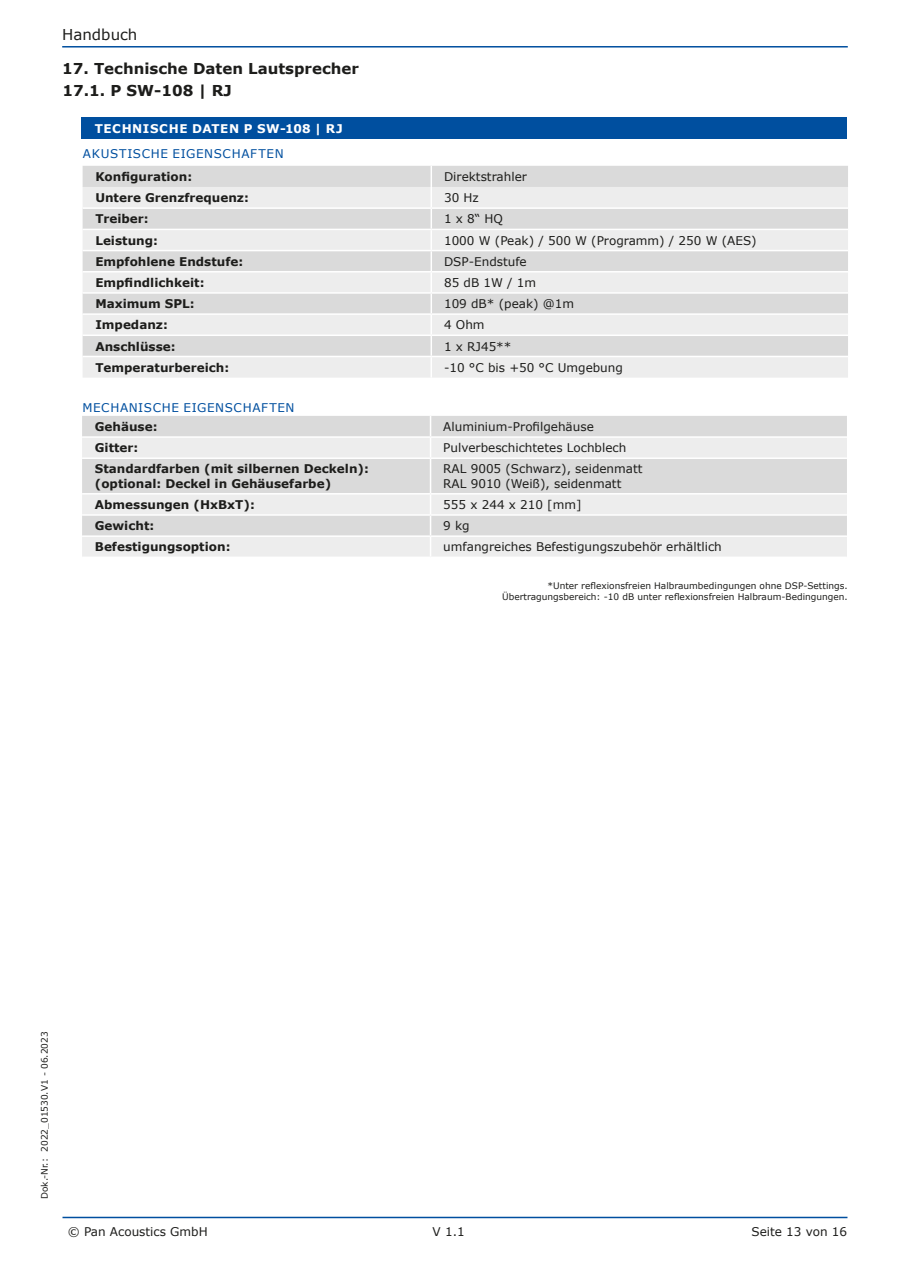
<style>
.page{position:relative;width:910px;height:1280px;background:#fff}
.page>*{position:absolute;margin:0;border:0;box-sizing:border-box;transform-origin:0 0}
.t1{font:700 15px/22px "Verdana";color:#1d1d1b}
.t2{font:15px "Verdana";color:#1d1d1b}
.t3{font:12px/14.4px "Verdana";color:#1d1d1b}
.t4{font:700 12px/14.4px "Verdana";color:#1d1d1b}
.t5{font:12px "Verdana";letter-spacing:.055em;color:#004f9f}
.t6{font:700 12px "Verdana";letter-spacing:.05em;color:#fff}
.t7{font:9px/10.8px "Verdana";color:#1d1d1b;text-align:right}
</style>
<div class="page">
<hr style="left:63px;top:1217px;width:784px;height:1px;background:#004f9f">
<hr style="left:62px;top:46px;width:786px;height:2px;background:#004f9f">
<div style="left:82px;top:118px;width:765px;height:21px;background:#004f9f"></div>
<div style="left:83px;top:166px;width:765px;height:21px;background:#dadada"></div>
<svg style="left:83px;top:187px;width:765px;height:191px;background:#e5e5e5"></svg>
<hr style="left:83px;top:207px;width:348px;height:2px;background:#fff">
<hr style="left:431px;top:207px;width:417px;height:2px;background:#fff">
<hr style="left:83px;top:229px;width:348px;height:1px;background:#fff">
<hr style="left:431px;top:229px;width:417px;height:1px;background:#fff">
<hr style="left:83px;top:250px;width:348px;height:1px;background:#fff">
<hr style="left:431px;top:250px;width:417px;height:1px;background:#fff">
<hr style="left:83px;top:271px;width:348px;height:1px;background:#fff">
<hr style="left:431px;top:271px;width:417px;height:1px;background:#fff">
<hr style="left:83px;top:292px;width:348px;height:2px;background:#fff">
<hr style="left:431px;top:292px;width:417px;height:2px;background:#fff">
<hr style="left:83px;top:313px;width:348px;height:2px;background:#fff">
<hr style="left:431px;top:313px;width:417px;height:2px;background:#fff">
<hr style="left:83px;top:335px;width:348px;height:1px;background:#fff">
<hr style="left:431px;top:335px;width:417px;height:1px;background:#fff">
<hr style="left:83px;top:356px;width:348px;height:1px;background:#fff">
<hr style="left:431px;top:356px;width:417px;height:1px;background:#fff">
<svg style="left:431px;top:166px;width:1px;height:212px"></svg>
<div style="left:82px;top:416px;width:765px;height:20px;background:#dadada"></div>
<svg style="left:82px;top:438px;width:765px;height:119px;background:#e4e4e4"></svg>
<svg style="left:430px;top:416px;width:1px;height:41px"></svg>
<hr style="left:82px;top:457px;width:349px;height:2px;background:#fff">
<hr style="left:431px;top:457px;width:416px;height:2px;background:#fff">
<hr style="left:430px;top:459px;width:1px;height:34px;background:#fff">
<hr style="left:82px;top:493px;width:349px;height:2px;background:#fff">
<hr style="left:431px;top:493px;width:416px;height:2px;background:#fff">
<hr style="left:82px;top:514px;width:349px;height:2px;background:#fff">
<hr style="left:431px;top:514px;width:416px;height:2px;background:#fff">
<hr style="left:82px;top:535px;width:349px;height:2px;background:#fff">
<hr style="left:431px;top:535px;width:416px;height:2px;background:#fff">
<svg style="left:430px;top:495px;width:1px;height:62px"></svg>
<p class="t2" style="left:62px;top:24px;width:77px">Handbuch</p>
<p class="t1" style="left:62px;top:57px;width:298px">17. Technische Daten Lautsprecher<br>17.1. P SW-108 | RJ</p>
<p class="t6" style="left:95px;top:120px;width:250px">TECHNISCHE DATEN P SW-108 | RJ</p>
<p class="t5" style="left:83px;top:145px;width:202px">AKUSTISCHE EIGENSCHAFTEN</p>
<p class="t4" style="left:95px;top:169px;width:98px">Konfiguration:</p>
<p class="t3" style="left:444px;top:169px;width:84px">Direktstrahler</p>
<p class="t4" style="left:95px;top:190px;width:155px">Untere Grenzfrequenz:</p>
<p class="t3" style="left:444px;top:190px;width:36px">30 Hz</p>
<p class="t4" style="left:95px;top:211px;width:55px">Treiber:</p>
<p class="t3" style="left:444px;top:212px;width:61px">1 x 8“ HQ</p>
<p class="t4" style="left:95px;top:233px;width:64px">Leistung:</p>
<p class="t3" style="left:444px;top:233px;width:314px">1000 W (Peak) / 500 W (Programm) / 250 W (AES)</p>
<p class="t4" style="left:95px;top:254px;width:149px">Empfohlene Endstufe:</p>
<p class="t3" style="left:444px;top:254px;width:84px">DSP-Endstufe</p>
<p class="t4" style="left:95px;top:275px;width:111px">Empfindlichkeit:</p>
<p class="t3" style="left:444px;top:275px;width:94px">85 dB 1W / 1m</p>
<p class="t4" style="left:95px;top:296px;width:101px">Maximum SPL:</p>
<p class="t3" style="left:444px;top:296px;width:132px">109 dB* (peak) @1m</p>
<p class="t4" style="left:95px;top:317px;width:74px">Impedanz:</p>
<p class="t3" style="left:444px;top:318px;width:42px">4 Ohm</p>
<p class="t4" style="left:95px;top:339px;width:82px">Anschlüsse:</p>
<p class="t3" style="left:444px;top:339px;width:69px">1 x RJ45**</p>
<p class="t4" style="left:95px;top:360px;width:135px">Temperaturbereich:</p>
<p class="t3" style="left:444px;top:360px;width:180px">-10 °C bis +50 °C Umgebung</p>
<p class="t5" style="left:82px;top:400px;width:214px">MECHANISCHE EIGENSCHAFTEN</p>
<p class="t4" style="left:95px;top:419px;width:64px">Gehäuse:</p>
<p class="t3" style="left:443px;top:419px;width:152px">Aluminium-Profilgehäuse</p>
<p class="t4" style="left:95px;top:440px;width:45px">Gitter:</p>
<p class="t3" style="left:443px;top:440px;width:185px">Pulverbeschichtetes Lochblech</p>
<p class="t4" style="left:95px;top:462px;width:276px">Standardfarben (mit silbernen Deckeln): (optional: Deckel in Gehäusefarbe)</p>
<p class="t3" style="left:443px;top:462px;width:201px">RAL 9005 (Schwarz), seidenmatt<br>RAL 9010 (Weiß), seidenmatt</p>
<p class="t4" style="left:95px;top:497px;width:161px">Abmessungen (HxBxT):</p>
<p class="t3" style="left:443px;top:497px;width:140px">555 x 244 x 210 [mm]</p>
<p class="t4" style="left:95px;top:518px;width:61px">Gewicht:</p>
<p class="t3" style="left:443px;top:518px;width:28px">9 kg</p>
<p class="t4" style="left:95px;top:539px;width:137px">Befestigungsoption:</p>
<p class="t3" style="left:443px;top:540px;width:280px">umfangreiches Befestigungszubehör erhältlich</p>
<p class="t7" style="left:502px;top:580px;width:347px">*Unter reflexionsfreien Halbraumbedingungen ohne DSP-Settings.<br>Übertragungsbereich: -10 dB unter reflexionsfreien Halbraum-Bedingungen.</p>
<p class="t7" style="left:39px;top:1199px;width:169px;rotate:-90deg">Dok.-Nr.: 2022_01530.V1 - 06.2023</p>
<p class="t3" style="left:68px;top:1225px;width:141px">© Pan Acoustics GmbH</p>
<p class="t3" style="left:433px;top:1225px;width:34px">V 1.1</p>
<p class="t3" style="left:751px;top:1225px;width:97px">Seite 13 von 16</p>
</div>
